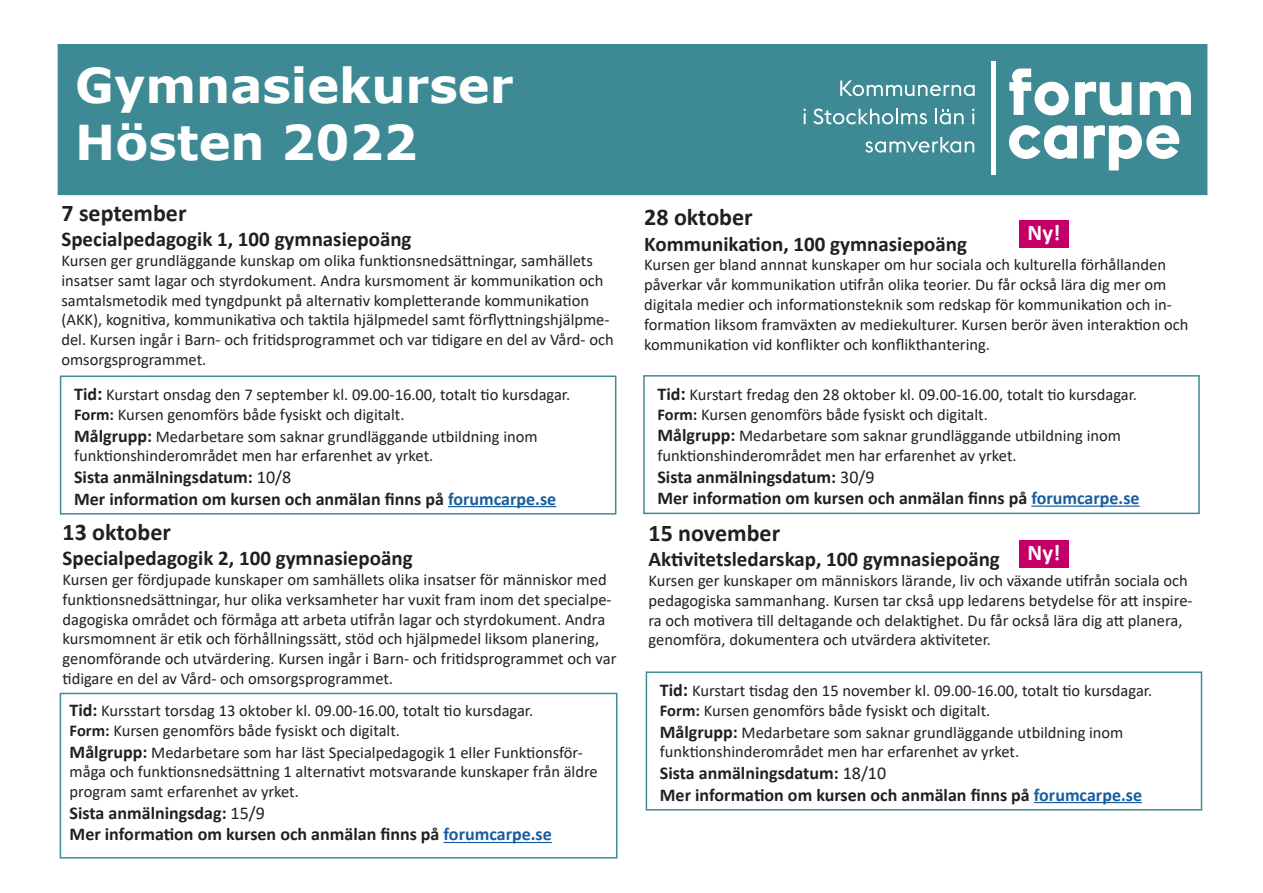
<style>
.page{position:relative;width:1263px;height:893px;background:#fff}
.page>*{position:absolute;margin:0;border:0;box-sizing:border-box;transform-origin:0 0}
.t1{font:700 48px "Verdana";color:#fff}
.t2{font:700 24px "Calibri";color:#231f20}
.t3{font:700 22.5px "Calibri";color:#fff}
.t4{font:700 21px "Calibri";color:#231f20}
.t5{font:700 18px "Calibri";color:#231f20}
.t6{font:16.5px/19.8px "Calibri";color:#231f20}
.s1{font-weight:700;font-size:18px}
.s2{font-weight:700;font-size:19.5px}
.s3{font-weight:700}
.s4{font-weight:400}
.s5{color:#175d9e}
</style>
<div class="page">
<hr style="left:448px;top:506px;width:108px;height:1px;background:#175d9e">
<div style="left:60px;top:375px;width:556px;height:140px;border:2px solid #3d8a95"></div>
<div style="left:57px;top:43px;width:1151px;height:153px;background:#3d8a95"></div>
<div style="left:991px;top:61px;width:5px;height:114px;background:#fff"></div>
<svg style="left:840px;top:80px;width:135px;height:16px"></svg>
<svg style="left:804px;top:109px;width:2px;height:15px"></svg>
<svg style="left:813px;top:109px;width:114px;height:15px"></svg>
<svg style="left:972px;top:109px;width:2px;height:15px"></svg>
<svg style="left:865px;top:137px;width:109px;height:16px"></svg>
<svg style="left:935px;top:109px;width:29px;height:15px"></svg>
<svg style="left:1009px;top:68px;width:60px;height:47px"></svg>
<svg style="left:1075px;top:82px;width:56px;height:33px"></svg>
<svg style="left:1140px;top:82px;width:51px;height:33px"></svg>
<svg style="left:1009px;top:125px;width:68px;height:34px"></svg>
<svg style="left:1084px;top:125px;width:95px;height:45px"></svg>
<div style="left:56px;top:43px;width:1153px;height:154px;border:2px solid #fff"></div>
<hr style="left:444px;top:842px;width:108px;height:1px;background:#175d9e">
<div style="left:60px;top:693px;width:557px;height:166px;border:2px solid #3d8a95"></div>
<hr style="left:1031px;top:506px;width:109px;height:1px;background:#175d9e">
<div style="left:643px;top:375px;width:557px;height:139px;border:2px solid #3d8a95"></div>
<hr style="left:1034px;top:802px;width:108px;height:1px;background:#175d9e">
<div style="left:646px;top:671px;width:556px;height:139px;border:2px solid #3d8a95"></div>
<div style="left:1019px;top:220px;width:50px;height:28px;background:#c40068"></div>
<div style="left:1019px;top:540px;width:50px;height:28px;background:#c40068"></div>
<p class="t1" style="left:75px;top:51px;width:440px">Gymnasiekurser</p>
<p class="t1" style="left:75px;top:109px;width:344px">Hösten 2022</p>
<p class="t2" style="left:61px;top:196px;width:127px">7 september</p>
<p class="t4" style="left:61px;top:224px;width:352px">Specialpedagogik 1, 100 gymnasiepoäng</p>
<p class="t6" style="left:61px;top:250px;width:554px">Kursen ger grundläggande kunskap om olika funktionsnedsättningar, samhällets insatser samt lagar och styrdokument. Andra kursmoment är kommunikation och samtalsmetodik med tyngdpunkt på alternativ kompletterande kommunikation (AKK), kognitiva, kommunikativa och taktila hjälpmedel samt förflyttningshjälpme&shy;del. Kursen ingår i Barn- och fritidsprogrammet och var tidigare en del av Vård- och omsorgsprogrammet.</p>
<p class="t6" style="left:74px;top:384px;width:498px"><span class="s1">Tid</span><span class="s2">:</span> Kurstart onsdag den 7 september kl. 09.00-16.00, totalt tio kursdagar.<br><span class="s3">Form:</span> Kursen genomförs både fysiskt och digitalt.</p>
<p class="t6" style="left:74px;top:426px;width:465px"><span class="s1">Målgrupp:</span> Medarbetare som saknar grundläggande utbildning inom funktionshinderområdet men har erfarenhet av yrket.</p>
<p class="t5" style="left:74px;top:464px;width:219px">Sista anmälningsdatum: <span class="s4">10/8</span></p>
<p class="t5" style="left:74px;top:486px;width:484px">Mer information om kursen och anmälan finns på <span class="s5">forumcarpe.se</span></p>
<p class="t2" style="left:63px;top:515px;width:110px">13 oktober</p>
<p class="t4" style="left:63px;top:543px;width:352px">Specialpedagogik 2, 100 gymnasiepoäng</p>
<p class="t6" style="left:63px;top:569px;width:546px">Kursen ger fördjupade kunskaper om samhällets olika insatser för människor med</p>
<p class="t6" style="left:63px;top:589px;width:555px">funktionsnedsättningar, hur olika verksamheter har vuxit fram inom det specialpe&shy;dagogiska området och förmåga att arbeta utifrån lagar och styrdokument. Andra kursmomnent är etik och förhållningssätt, stöd och hjälpmedel liksom planering, genomförande och utvärdering. Kursen ingår i Barn- och fritidsprogrammet och var tidigare en del av Vård- och omsorgsprogrammet.</p>
<p class="t6" style="left:70px;top:700px;width:465px"><span class="s1">Tid:</span> Kursstart torsdag 13 oktober kl. 09.00-16.00, totalt tio kursdagar.</p>
<p class="t6" style="left:70px;top:720px;width:332px"><span class="s3">Form:</span> Kursen genomförs både fysiskt och digitalt.</p>
<p class="t6" style="left:70px;top:742px;width:530px"><span class="s1">Målgrupp:</span> Medarbetare som har läst Specialpedagogik 1 eller Funktionsför&shy;måga och funktionsnedsättning 1 alternativt motsvarande kunskaper från äldre program samt erfarenhet av yrket.</p>
<p class="t5" style="left:70px;top:800px;width:197px">Sista anmälningsdag: <span class="s4">15/9</span></p>
<p class="t5" style="left:70px;top:822px;width:484px">Mer information om kursen och anmälan finns på <span class="s5">forumcarpe.se</span></p>
<p class="t2" style="left:644px;top:200px;width:110px">28 oktober</p>
<p class="t4" style="left:644px;top:229px;width:324px">Kommunikation, 100 gymnasiepoäng</p>
<p class="t6" style="left:644px;top:254px;width:546px">Kursen ger bland annnat kunskaper om hur sociala och kulturella förhållanden påverkar vår kommunikation utifrån olika teorier. Du får också lära dig mer om digitala medier och informationsteknik som redskap för kommunikation och in&shy;formation liksom framväxten av mediekulturer. Kursen berör även interaktion och kommunikation vid konflikter och konflikthantering.</p>
<p class="t3" style="left:1027px;top:217px;width:34px">Ny!</p>
<p class="t6" style="left:657px;top:384px;width:481px"><span class="s1">Tid</span><span class="s2">:</span> Kurstart fredag den 28 oktober kl. 09.00-16.00, totalt tio kursdagar.</p>
<p class="t6" style="left:657px;top:404px;width:332px"><span class="s3">Form:</span> Kursen genomförs både fysiskt och digitalt.</p>
<p class="t6" style="left:657px;top:425px;width:465px"><span class="s1">Målgrupp:</span> Medarbetare som saknar grundläggande utbildning inom funktionshinderområdet men har erfarenhet av yrket.</p>
<p class="t5" style="left:657px;top:464px;width:219px">Sista anmälningsdatum: <span class="s4">30/9</span></p>
<p class="t5" style="left:657px;top:485px;width:484px">Mer information om kursen och anmälan finns på <span class="s5">forumcarpe.se</span></p>
<p class="t2" style="left:648px;top:516px;width:133px">15 november</p>
<p class="t4" style="left:648px;top:544px;width:353px">Aktivitetsledarskap, 100 gymnasiepoäng</p>
<p class="t6" style="left:648px;top:570px;width:546px">Kursen ger kunskaper om människors lärande, liv och växande utifrån sociala och pedagogiska sammanhang. Kursen tar ckså upp ledarens betydelse för att inspire&shy;ra och motivera till deltagande och delaktighet. Du får också lära dig att planera, genomföra, dokumentera och utvärdera aktiviteter.</p>
<p class="t3" style="left:1027px;top:537px;width:34px">Ny!</p>
<p class="t6" style="left:660px;top:680px;width:494px"><span class="s1">Tid</span><span class="s2">:</span> Kurstart tisdag den 15 november kl. 09.00-16.00, totalt tio kursdagar.</p>
<p class="t6" style="left:660px;top:700px;width:332px"><span class="s3">Form:</span> Kursen genomförs både fysiskt och digitalt.</p>
<p class="t6" style="left:660px;top:722px;width:465px"><span class="s1">Målgrupp:</span> Medarbetare som saknar grundläggande utbildning inom funktionshinderområdet men har erfarenhet av yrket.</p>
<p class="t5" style="left:660px;top:760px;width:228px">Sista anmälningsdatum: <span class="s4">18/10</span></p>
<p class="t5" style="left:660px;top:782px;width:484px">Mer information om kursen och anmälan finns på <span class="s5">forumcarpe.se</span></p>
</div>
